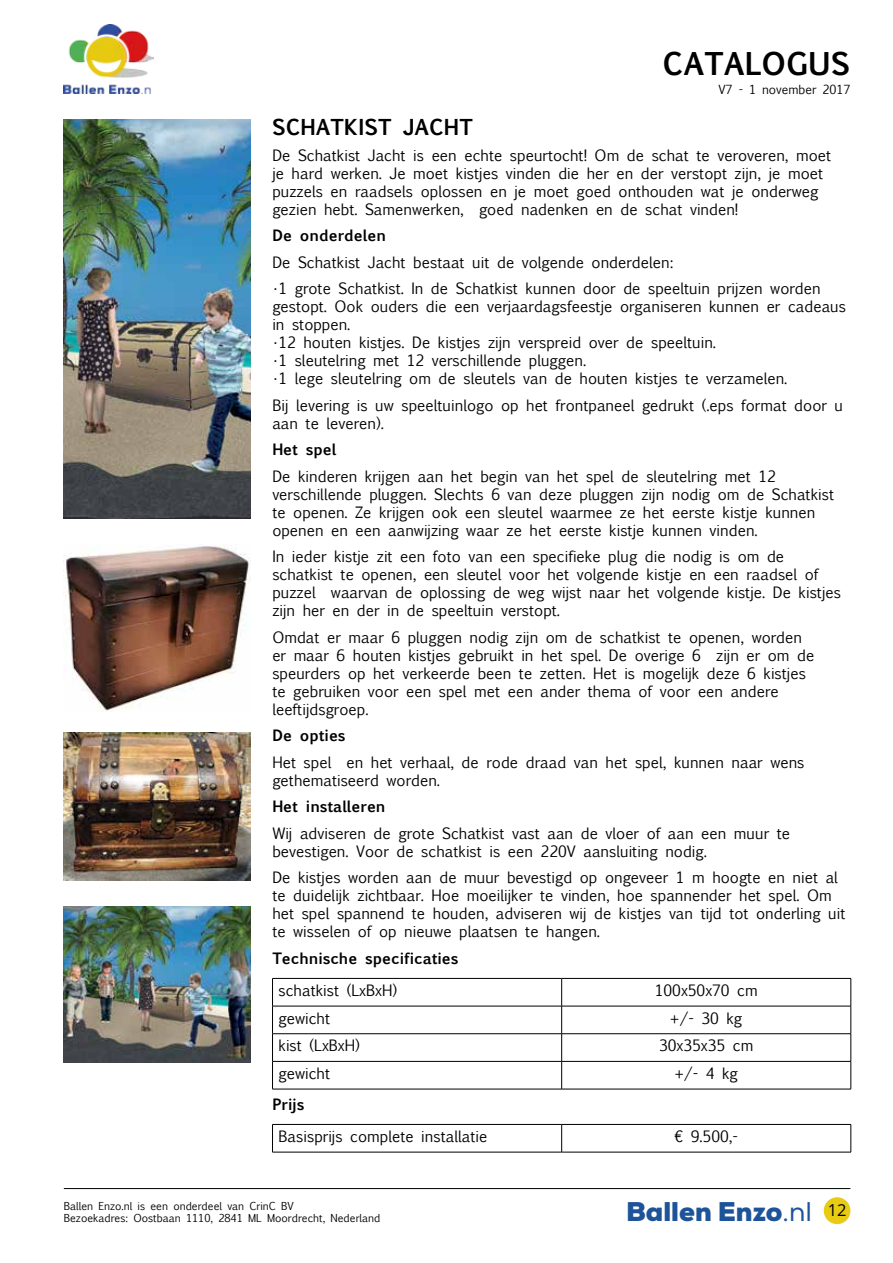
<style>
.page{position:relative;width:893px;height:1263px;background:#fff}
.page>*{position:absolute;margin:0;border:0;box-sizing:border-box;transform-origin:0 0}
.t1{font:700 30px "Euphemia UCAS";color:#000}
.t2{font:900 27px "Nexa";color:#1c5399}
.t3{font:700 21px "Euphemia UCAS";color:#000}
.t4{font:16.5px "Open Sans";color:#000}
.t5{font:15px/18px "Euphemia UCAS";color:#000}
.t6{font:700 15px "Euphemia UCAS";color:#000}
.t7{font:12px "Euphemia UCAS";color:#000}
.t8{font:10.5px/12.6px "Euphemia UCAS";color:#000}
.s1{font-weight:400}
</style>
<div class="page">
<hr style="left:64px;top:1188px;width:786px;height:1px;background:#000">
<div style="left:824px;top:1197px;width:26px;height:27px;background:#e7cb14;border-radius:50%"></div>
<img style="left:64px;top:25px;width:89px;height:69px">
<hr style="left:562px;top:978px;width:289px;height:1px;background:#000">
<hr style="left:562px;top:1006px;width:289px;height:1px;background:#000">
<hr style="left:562px;top:1033px;width:289px;height:1px;background:#000">
<hr style="left:562px;top:1061px;width:289px;height:1px;background:#000">
<svg style="left:851px;top:978px;width:1px;height:111px"></svg>
<hr style="left:562px;top:1089px;width:289px;height:1px;background:#000">
<hr style="left:272px;top:978px;width:290px;height:1px;background:#000">
<hr style="left:272px;top:1006px;width:290px;height:1px;background:#000">
<hr style="left:272px;top:1033px;width:290px;height:1px;background:#000">
<hr style="left:272px;top:1061px;width:290px;height:1px;background:#000">
<svg style="left:272px;top:978px;width:1px;height:111px"></svg>
<svg style="left:561px;top:978px;width:1px;height:111px"></svg>
<hr style="left:272px;top:1089px;width:290px;height:1px;background:#000">
<hr style="left:562px;top:1124px;width:289px;height:1px;background:#000">
<svg style="left:851px;top:1124px;width:1px;height:28px"></svg>
<hr style="left:562px;top:1152px;width:289px;height:1px;background:#000">
<hr style="left:272px;top:1124px;width:290px;height:1px;background:#000">
<svg style="left:272px;top:1124px;width:1px;height:28px"></svg>
<svg style="left:561px;top:1124px;width:1px;height:28px"></svg>
<hr style="left:272px;top:1152px;width:290px;height:1px;background:#000">
<img style="left:64px;top:119px;width:187px;height:400px">
<img style="left:64px;top:544px;width:186px;height:167px">
<img style="left:64px;top:732px;width:187px;height:148px">
<img style="left:64px;top:906px;width:187px;height:156px">
<h3 class="t3" style="left:272px;top:111px;width:202px">SCHATKIST JACHT</h3>
<h1 class="t1" style="left:662px;top:42px;width:189px">CATALOGUS</h1>
<p class="t7" style="left:718px;top:80px;width:134px">V7 - 1 november 2017</p>
<p class="t5" style="left:272px;top:146px;width:560px">De Schatkist Jacht is een echte speurtocht! Om de schat te veroveren, moet je hard werken. Je moet kistjes vinden die her en der verstopt zijn, je moet puzzels en raadsels oplossen en je moet goed onthouden wat je onderweg gezien hebt. Samenwerken, goed nadenken en de schat vinden!</p>
<p class="t6" style="left:272px;top:224px;width:115px">De onderdelen</p>
<p class="t5" style="left:272px;top:253px;width:403px">De Schatkist Jacht bestaat uit de volgende onderdelen:</p>
<p class="t5" style="left:272px;top:279px;width:575px">•1 grote Schatkist. In de Schatkist kunnen door de speeltuin prijzen worden gestopt. Ook ouders die een verjaardagsfeestje organiseren kunnen er cadeaus in stoppen.</p>
<p class="t5" style="left:272px;top:333px;width:445px">•12 houten kistjes. De kistjes zijn verspreid over de speeltuin.</p>
<p class="t5" style="left:272px;top:351px;width:315px">•1 sleutelring met 12 verschillende pluggen.</p>
<p class="t5" style="left:272px;top:365px;width:572px;line-height:26.5px">•1 lege sleutelring om de sleutels van de houten kistjes te verzamelen.<br>Bij levering is uw speeltuinlogo op het frontpaneel gedrukt (.eps format door u</p>
<p class="t5" style="left:272px;top:414px;width:113px">aan te leveren).</p>
<p class="t6" style="left:272px;top:438px;width:66px">Het spel</p>
<p class="t5" style="left:272px;top:467px;width:563px">De kinderen krijgen aan het begin van het spel de sleutelring met 12 verschillende pluggen. Slechts 6 van deze pluggen zijn nodig om de Schatkist te openen. Ze krijgen ook een sleutel waarmee ze het eerste kistje kunnen openen en een aanwijzing waar ze het eerste kistje kunnen vinden.</p>
<p class="t5" style="left:272px;top:547px;width:570px">In ieder kistje zit een foto van een specifieke plug die nodig is om de schatkist te openen, een sleutel voor het volgende kistje en een raadsel of puzzel waarvan de oplossing de weg wijst naar het volgende kistje. De kistjes zijn her en der in de speeltuin verstopt.</p>
<p class="t5" style="left:272px;top:628px;width:544px">Omdat er maar 6 pluggen nodig zijn om de schatkist te openen, worden er maar 6 houten kistjes gebruikt in het spel. De overige 6 zijn er om de speurders op het verkeerde been te zetten. Het is mogelijk deze 6 kistjes te gebruiken voor een spel met een ander thema of voor een andere leeftijdsgroep.</p>
<p class="t6" style="left:272px;top:724px;width:75px">De opties</p>
<p class="t5" style="left:272px;top:753px;width:534px">Het spel en het verhaal, de rode draad van het spel, kunnen naar wens gethematiseerd worden.</p>
<p class="t6" style="left:272px;top:795px;width:115px">Het installeren</p>
<p class="t5" style="left:272px;top:824px;width:519px">Wij adviseren de grote Schatkist vast aan de vloer of aan een muur te bevestigen. Voor de schatkist is een 220V aansluiting nodig.</p>
<p class="t5" style="left:272px;top:868px;width:575px">De kistjes worden aan de muur bevestigd op ongeveer 1 m hoogte en niet al te duidelijk zichtbaar. Hoe moeilijker te vinden, hoe spannender het spel. Om het spel spannend te houden, adviseren wij de kistjes van tijd tot onderling uit te wisselen of op nieuwe plaatsen te hangen.</p>
<p class="t6" style="left:272px;top:947px;width:188px">Technische specificaties</p>
<p class="t5" style="left:279px;top:981px;width:120px">schatkist (LxBxH)</p>
<p class="t5" style="left:655px;top:981px;width:104px">100x50x70 cm</p>
<p class="t5" style="left:279px;top:1009px;width:53px">gewicht</p>
<p class="t5" style="left:670px;top:1009px;width:73px">+/- 30 kg</p>
<p class="t5" style="left:279px;top:1036px;width:83px">kist (LxBxH)</p>
<p class="t5" style="left:659px;top:1036px;width:96px">30x35x35 cm</p>
<p class="t5" style="left:279px;top:1064px;width:53px">gewicht</p>
<p class="t5" style="left:675px;top:1064px;width:65px">+/- 4 kg</p>
<p class="t6" style="left:272px;top:1093px;width:33px">Prijs</p>
<p class="t5" style="left:279px;top:1127px;width:210px">Basisprijs complete installatie</p>
<p class="t5" style="left:674px;top:1127px;width:65px">€ 9.500,-</p>
<p class="t8" style="left:64px;top:1199px;width:318px">Ballen Enzo.nl is een onderdeel van CrinC BV<br>Bezoekadres: Oostbaan 1110, 2841 ML Moordrecht, Nederland</p>
<h2 class="t2" style="left:626px;top:1194px;width:187px">Ballen Enzo<span class="s1">.nl</span></h2>
<p class="t4" style="left:828px;top:1199px;width:20px">12</p>
</div>
